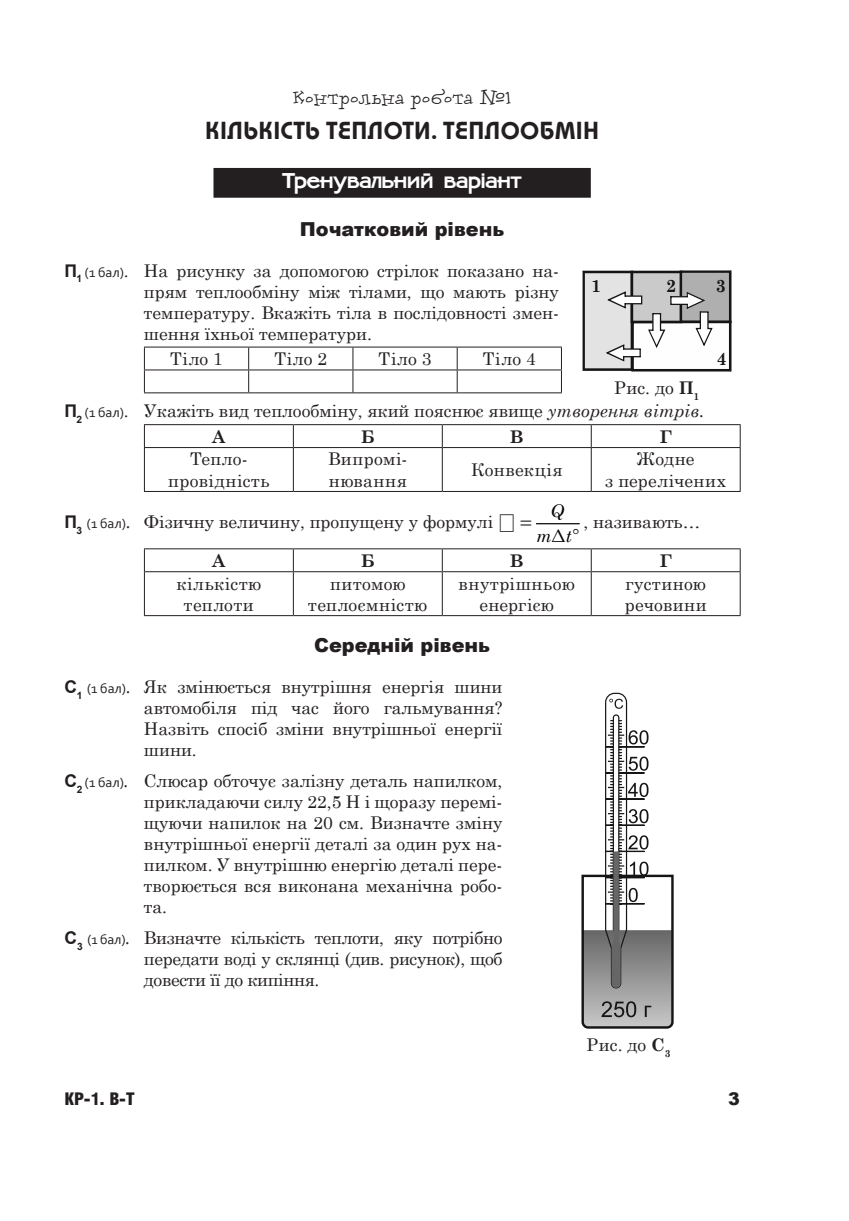
<style>
.page{position:relative;width:849px;height:1221px;background:#fff}
.page>*{position:absolute;margin:0;border:0;box-sizing:border-box;transform-origin:0 0}
.Тема_уроку{font:700 24.5px "Bauhaus";letter-spacing:.03em;color:#231f20}
.Варіант{font:700 24.5px "Ambassadore";letter-spacing:.015em;color:#fff}
.Хід_уроку{font:21px "Dolores";letter-spacing:.02em;color:#231f20}
.Рівень{font:900 19.25px "Arial";color:#231f20}
.Задача{font:17.5px/21px "Century Schoolbook";color:#231f20;text-align:justify}
.Текст_центр{font:17.5px/21px "Century Schoolbook";letter-spacing:.03em;color:#231f20;text-align:center}
.Основной_текст{font:900 17.5px "Hebar Cond";color:#231f20}
.Текст_центр-2{font:700 17.5px "Century Schoolbook";color:#231f20}
.t1{font:700 17.5px "Century Schoolbook";color:#151515}
.t2{font:italic 17.5px/24.8px "Century Schoolbook";color:#000;text-align:center}
.Основной_текст-2{font:900 17.5px "Arial";color:#231f20}
.s1{font-family:"Arial";font-weight:700}
.s2{font-family:"Corbel";font-size:14px}
.s3{font-style:italic}
.s4{font-family:"Cambria Math"}
.s5{font-weight:700}
</style>
<div class="page">
<div style="left:213px;top:168px;width:377px;height:30px;background:#231f20"></div>
<hr style="left:144px;top:346px;width:104px;height:1px;background:#231f20">
<hr style="left:248px;top:346px;width:105px;height:1px;background:#231f20">
<hr style="left:353px;top:346px;width:104px;height:1px;background:#231f20">
<hr style="left:457px;top:346px;width:104px;height:1px;background:#231f20">
<svg style="left:144px;top:347px;width:418px;height:45px"></svg>
<hr style="left:144px;top:392px;width:104px;height:1px;background:#231f20">
<hr style="left:248px;top:392px;width:105px;height:1px;background:#231f20">
<hr style="left:353px;top:392px;width:104px;height:1px;background:#231f20">
<hr style="left:457px;top:392px;width:104px;height:1px;background:#231f20">
<svg style="left:144px;top:424px;width:596px;height:23px"></svg>
<hr style="left:144px;top:447px;width:149px;height:1px;background:#231f20">
<hr style="left:144px;top:448px;width:1px;height:43px;background:#231f20">
<hr style="left:293px;top:447px;width:149px;height:1px;background:#231f20">
<hr style="left:293px;top:448px;width:1px;height:43px;background:#231f20">
<hr style="left:442px;top:447px;width:149px;height:1px;background:#231f20">
<hr style="left:441px;top:448px;width:1px;height:43px;background:#231f20">
<hr style="left:591px;top:447px;width:149px;height:1px;background:#231f20">
<hr style="left:590px;top:448px;width:1px;height:43px;background:#231f20">
<hr style="left:739px;top:448px;width:1px;height:43px;background:#231f20">
<hr style="left:144px;top:491px;width:149px;height:1px;background:#231f20">
<hr style="left:293px;top:491px;width:149px;height:1px;background:#231f20">
<hr style="left:442px;top:491px;width:149px;height:1px;background:#231f20">
<hr style="left:591px;top:491px;width:149px;height:1px;background:#231f20">
<hr style="left:536px;top:523px;width:43px;height:1px;background:#000">
<hr style="left:144px;top:548px;width:149px;height:1px;background:#231f20">
<hr style="left:293px;top:548px;width:149px;height:1px;background:#231f20">
<hr style="left:442px;top:548px;width:149px;height:1px;background:#231f20">
<hr style="left:591px;top:548px;width:149px;height:1px;background:#231f20">
<svg style="left:144px;top:549px;width:596px;height:22px"></svg>
<hr style="left:144px;top:571px;width:149px;height:1px;background:#231f20">
<hr style="left:144px;top:572px;width:1px;height:43px;background:#231f20">
<hr style="left:293px;top:571px;width:149px;height:1px;background:#231f20">
<hr style="left:293px;top:572px;width:1px;height:43px;background:#231f20">
<hr style="left:442px;top:571px;width:149px;height:1px;background:#231f20">
<hr style="left:441px;top:572px;width:1px;height:43px;background:#231f20">
<hr style="left:591px;top:571px;width:149px;height:1px;background:#231f20">
<hr style="left:590px;top:572px;width:1px;height:43px;background:#231f20">
<hr style="left:739px;top:572px;width:1px;height:43px;background:#231f20">
<hr style="left:144px;top:615px;width:149px;height:1px;background:#231f20">
<hr style="left:293px;top:615px;width:149px;height:1px;background:#231f20">
<hr style="left:442px;top:615px;width:149px;height:1px;background:#231f20">
<hr style="left:591px;top:615px;width:149px;height:1px;background:#231f20">
<svg style="left:581px;top:692px;width:93px;height:337px"></svg>
<svg style="left:582px;top:270px;width:149px;height:101px"></svg>
<p class="Хід_уроку" style="left:293px;top:86px;width:220px">Контрольна робота №1</p>
<p class="Тема_уроку" style="left:205px;top:115px;width:394px">КІЛЬКІСТЬ ТЕПЛОТИ. ТЕПЛООБМІН</p>
<p class="Варіант" style="left:282px;top:170px;width:240px">Тренувальний варіант</p>
<p class="Рівень" style="left:300px;top:215px;width:206px">Початковий рівень</p>
<p class="Задача" style="left:144px;top:258px;width:416px;text-indent:-79px"><span class="s1">П</span><sub>1</sub> <span class="s2">(1 бал)</span>. На рисунку за допомогою стрілок показано на&shy;прям теплообміну між тілами, що мають різну температуру. Вкажіть тіла в послідовності змен&shy;шення їхньої температури.</p>
<p class="Текст_центр" style="left:170px;top:346px;width:54px">Тіло 1</p>
<p class="Текст_центр" style="left:274px;top:346px;width:54px">Тіло 2</p>
<p class="Текст_центр" style="left:378px;top:346px;width:54px">Тіло 3</p>
<p class="Текст_центр" style="left:483px;top:346px;width:54px">Тіло 4</p>
<p class="Задача" style="left:64px;top:399px;width:641px"><span class="s1">П</span><sub>2</sub> <span class="s2">(1 бал)</span>. Укажіть вид теплообміну, який пояснює явище <span class="s3">утворення вітрів.</span></p>
<p class="Текст_центр-2" style="left:212px;top:422px;width:15px">А</p>
<p class="Текст_центр-2" style="left:361px;top:422px;width:15px">Б</p>
<p class="Текст_центр-2" style="left:510px;top:422px;width:15px">В</p>
<p class="Текст_центр-2" style="left:659px;top:422px;width:14px">Г</p>
<p class="Текст_центр" style="left:168px;top:447px;width:103px">Тепло&shy;провідність</p>
<p class="Текст_центр" style="left:328px;top:447px;width:80px;text-align:left">Випромі&shy;нювання</p>
<p class="Текст_центр" style="left:471px;top:457px;width:93px">Конвекція</p>
<p class="Текст_центр" style="left:605px;top:447px;width:122px">Жодне<br>з перелічених</p>
<p class="Задача" style="left:64px;top:509px;width:469px"><span class="s1">П</span><sub>3</sub> <span class="s2">(1 бал)</span><span class="s3">.</span> Фізичну величину, пропущену у формулі <span class="s4">⎕ =</span></p>
<p class="t2" style="left:536px;top:497px;width:37px">Q<br>m t</p>
<p class="t1" style="left:591px;top:274px;width:12px">1</p>
<p class="t1" style="left:665px;top:274px;width:12px">2</p>
<p class="t1" style="left:715px;top:274px;width:12px">3</p>
<p class="t1" style="left:716px;top:347px;width:12px">4</p>
<p class="Текст_центр" style="left:614px;top:375px;width:87px">Рис. до <span class="s5">П</span><sub>1</sub></p>
<p class="Задача" style="left:583px;top:509px;width:118px">, називають…</p>
<p class="Текст_центр-2" style="left:212px;top:547px;width:15px">А</p>
<p class="Текст_центр-2" style="left:361px;top:547px;width:15px">Б</p>
<p class="Текст_центр-2" style="left:510px;top:547px;width:15px">В</p>
<p class="Текст_центр-2" style="left:659px;top:547px;width:14px">Г</p>
<p class="Текст_центр" style="left:176px;top:571px;width:86px">кількістю</p>
<p class="Текст_центр" style="left:184px;top:592px;width:71px">теплоти</p>
<p class="Текст_центр" style="left:458px;top:571px;width:118px">внутрішньою енергією</p>
<p class="Текст_центр" style="left:625px;top:571px;width:82px">густиною</p>
<p class="Текст_центр" style="left:330px;top:571px;width:77px">питомою</p>
<p class="Текст_центр" style="left:308px;top:592px;width:120px">теплоємністю</p>
<p class="Текст_центр" style="left:624px;top:592px;width:84px">речовини</p>
<p class="Рівень" style="left:314px;top:631px;width:177px">Середній рівень</p>
<p class="Задача" style="left:144px;top:674px;width:360px;text-indent:-79px"><span class="s1">С</span><sub>1</sub> <span class="s2">(1 бал)</span><span class="s3">.</span> Як змінюється внутрішня енергія шини автомобіля під час його гальмування?<br>Назвіть спосіб зміни внутрішньої енергії шини.</p>
<p class="Задача" style="left:144px;top:768px;width:360px;text-indent:-79px"><span class="s1">С</span><sub>2</sub> <span class="s2">(1 бал)</span><span class="s3">.</span> Слюсар обточує залізну деталь напилком, прикладаючи силу 22,5 Н і щоразу перемі&shy;щуючи напилок на 20 см. Визначте зміну внутрішньої енергії деталі за один рух на&shy;пилком. У внутрішню енергію деталі пере&shy;творюється вся виконана механічна робо&shy;та.</p>
<p class="Задача" style="left:144px;top:925px;width:360px;text-indent:-79px"><span class="s1">С</span><sub>3</sub> <span class="s2">(1 бал)</span><span class="s3">.</span> Визначте кількість теплоти, яку потрібно передати воді у склянці (див. рисунок), щоб довести її до кипіння.</p>
<p class="Текст_центр" style="left:586px;top:1032px;width:85px">Рис. до <span class="s5">С</span><sub>3</sub></p>
<p class="Основной_текст" style="left:64px;top:1089px;width:72px">КР-1. В-Т</p>
<p class="Основной_текст-2" style="left:727px;top:1085px;width:13px">3</p>
</div>
